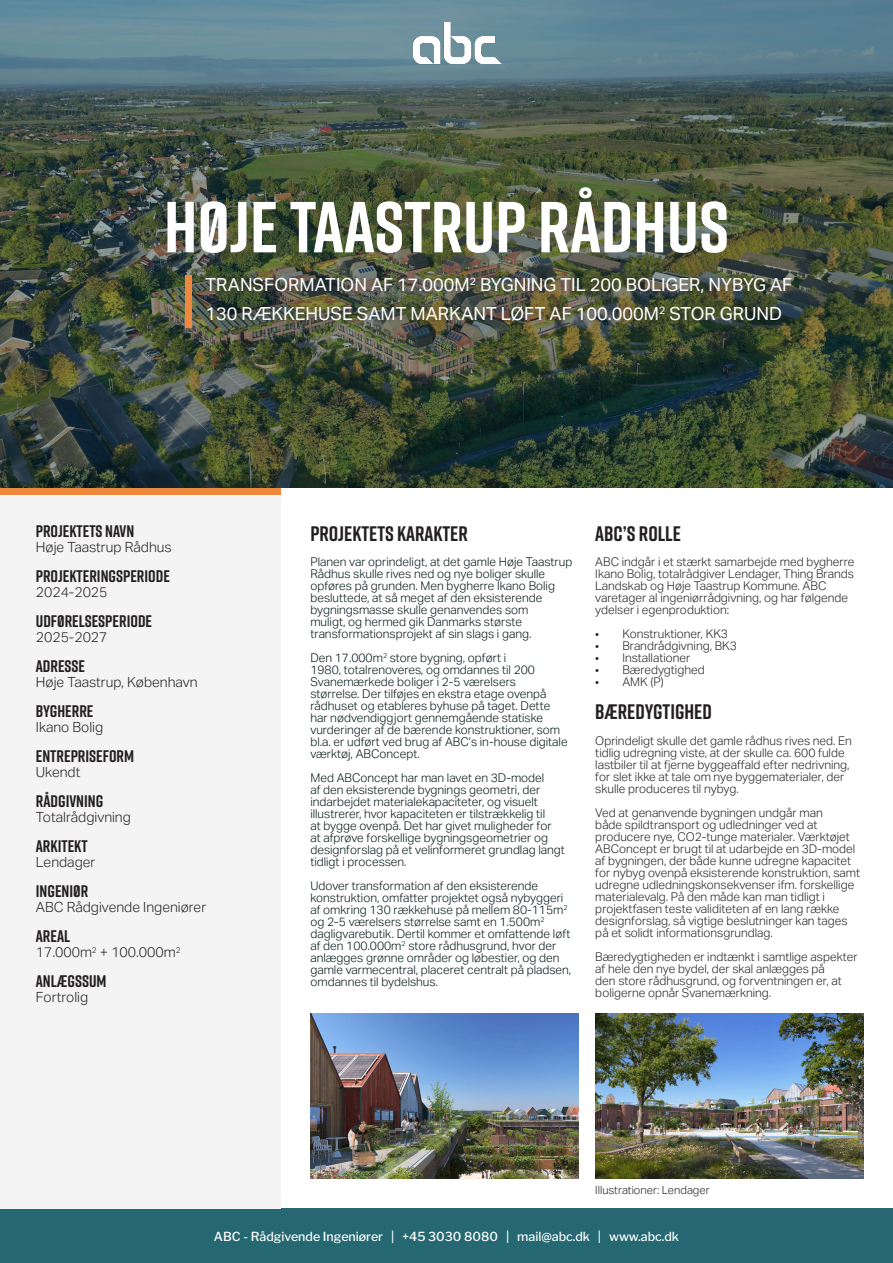
<style>
.page{position:relative;width:893px;height:1263px;background:#fff}
.page>*{position:absolute;margin:0;border:0;box-sizing:border-box;transform-origin:0 0}
.t1{font:700 72px "Rift";color:#fff}
.t2{font:700 21px "Rift";color:#231f20}
.t3{font:18px/28.5px "Aktiv Grotesk";color:#fff}
.t4{font:700 16.8px "Rift";color:#231f20}
.t5{font:300 13.95px "Aktiv Grotesk";color:#231f20}
.t6{font:500 12.45px "Libre Franklin";color:#fff}
.t7{font:300 12px/12px "Aktiv Grotesk";color:#001513}
.t8{font:300 12px/12px "Aktiv Grotesk";color:#231f20}
.t9{font:300 11.25px "Aktiv Grotesk";color:#231f20}
</style>
<div class="page">
<div style="left:0;top:1209px;width:893px;height:54px;background:#256871"></div>
<div style="left:0;top:0;width:281px;height:1209px;background:#f4f4f4"></div>
<div style="left:0;top:488px;width:281px;height:6px;background:#ed873c"></div>
<img style="left:0;top:0;width:893px;height:488px">
<div style="left:155px;top:175px;width:584px;height:90px;background:#231f20;opacity:.08"></div>
<div style="left:195px;top:265px;width:608px;height:67px;background:#231f20;opacity:.7"></div>
<div style="left:185px;top:275px;width:7px;height:53px;background:#ed883e"></div>
<img style="left:310px;top:1013px;width:268px;height:165px">
<img style="left:595px;top:1013px;width:268px;height:165px">
<img style="left:413px;top:22px;width:88px;height:41px">
<p class="t1" style="left:164px;top:176px;width:567px">HØJE TAASTRUP RÅDHUS</p>
<p class="t3" style="left:205px;top:271px;width:588px">TRANSFORMATION AF 17.000M<sup>2</sup> BYGNING TIL 200 BOLIGER, NYBYG AF<br>130 RÆKKEHUSE SAMT MARKANT LØFT AF 100.000M<sup>2</sup> STOR GRUND</p>
<p class="t4" style="left:36px;top:519px;width:100px">PROJEKTETS NAVN</p>
<p class="t5" style="left:36px;top:539px;width:137px">Høje Taastrup Rådhus</p>
<p class="t4" style="left:36px;top:564px;width:136px">PROJEKTERINGSPERIODE</p>
<p class="t5" style="left:36px;top:584px;width:73px">2024-2025</p>
<p class="t4" style="left:36px;top:609px;width:118px">UDFØRELSESPERIODE</p>
<p class="t5" style="left:36px;top:629px;width:73px">2025-2027</p>
<p class="t4" style="left:36px;top:654px;width:51px">ADRESSE</p>
<p class="t5" style="left:36px;top:674px;width:163px">Høje Taastrup, København</p>
<p class="t4" style="left:36px;top:699px;width:59px">BYGHERRE</p>
<p class="t5" style="left:36px;top:719px;width:69px">Ikano Bolig</p>
<p class="t4" style="left:36px;top:744px;width:100px">ENTREPRISEFORM</p>
<p class="t5" style="left:36px;top:764px;width:46px">Ukendt</p>
<p class="t4" style="left:36px;top:789px;width:69px">RÅDGIVNING</p>
<p class="t5" style="left:36px;top:809px;width:97px">Totalrådgivning</p>
<p class="t4" style="left:36px;top:834px;width:53px">ARKITEKT</p>
<p class="t5" style="left:36px;top:854px;width:61px">Lendager</p>
<p class="t4" style="left:36px;top:879px;width:54px">INGENIØR</p>
<p class="t5" style="left:36px;top:899px;width:172px">ABC Rådgivende Ingeniører</p>
<p class="t4" style="left:36px;top:924px;width:36px">AREAL</p>
<p class="t5" style="left:36px;top:944px;width:146px">17.000m<sup>2</sup> + 100.000m<sup>2</sup></p>
<p class="t4" style="left:36px;top:969px;width:72px">ANLÆGSSUM</p>
<p class="t5" style="left:36px;top:989px;width:54px">Fortrolig</p>
<p class="t2" style="left:310px;top:518px;width:159px">PROJEKTETS KARAKTER</p>
<p class="t2" style="left:595px;top:518px;width:87px">ABC’S ROLLE</p>
<p class="t8" style="left:595px;top:556px;width:261px">ABC indgår i et stærkt samarbejde med bygherre Ikano Bolig, totalrådgiver Lendager, Thing Brands Landskab og Høje Taastrup Kommune. ABC varetager al ingeniørrådgivning, og har følgende ydelser i egenproduktion:</p>
<p class="t8" style="left:595px;top:628px;width:134px">• Konstruktioner, KK3</p>
<p class="t8" style="left:595px;top:640px;width:143px">• Brandrådgivning, BK3</p>
<p class="t8" style="left:595px;top:652px;width:97px">• Installationer</p>
<p class="t8" style="left:595px;top:664px;width:111px">• Bæredygtighed</p>
<p class="t8" style="left:595px;top:676px;width:70px">• AMK (P)</p>
<p class="t7" style="left:310px;top:556px;width:263px">Planen var oprindeligt, at det gamle Høje Taastrup Rådhus skulle rives ned og nye boliger skulle opføres på grunden. Men bygherre Ikano Bolig besluttede, at så meget af den eksisterende bygningsmasse skulle genanvendes som<br>muligt, og hermed gik Danmarks største transformationsprojekt af sin slags i gang.</p>
<p class="t7" style="left:310px;top:652px;width:259px">Den 17.000m<sup>2</sup> store bygning, opført i<br>1980, totalrenoveres, og omdannes til 200<br>Svanemærkede boliger i 2-5 værelsers størrelse. Der tilføjes en ekstra etage ovenpå rådhuset og etableres byhuse på taget. Dette har nødvendiggjort gennemgående statiske vurderinger af de bærende konstruktioner, som bl.a. er udført ved brug af ABC’s in-house digitale værktøj, ABConcept.</p>
<p class="t7" style="left:310px;top:772px;width:256px">Med ABConcept har man lavet en 3D-model<br>af den eksisterende bygnings geometri, der indarbejdet materialekapaciteter, og visuelt illustrerer, hvor kapaciteten er tilstrækkelig til<br>at bygge ovenpå. Det har givet muligheder for at afprøve forskellige bygningsgeometrier og designforslag på et velinformeret grundlag langt tidligt i processen.</p>
<p class="t7" style="left:310px;top:880px;width:262px">Udover transformation af den eksisterende konstruktion, omfatter projektet også nybyggeri af omkring 130 rækkehuse på mellem 80-115m<sup>2 </sup>og 2-5 værelsers størrelse samt en 1.500m<sup>2 </sup>dagligvarebutik. Dertil kommer et omfattende løft af den 100.000m<sup>2</sup> store rådhusgrund, hvor der anlægges grønne områder og løbestier, og den gamle varmecentral, placeret centralt på pladsen, omdannes til bydelshus.</p>
<p class="t2" style="left:595px;top:697px;width:118px">BÆREDYGTIGHED</p>
<p class="t8" style="left:595px;top:735px;width:258px">Oprindeligt skulle det gamle rådhus rives ned. En tidlig udregning viste, at der skulle ca. 600 fulde lastbiler til at fjerne byggeaffald efter nedrivning, for slet ikke at tale om nye byggematerialer, der skulle produceres til nybyg.</p>
<p class="t8" style="left:595px;top:807px;width:266px">Ved at genanvende bygningen undgår man<br>både spildtransport og udledninger ved at producere nye, CO2-tunge materialer. Værktøjet ABConcept er brugt til at udarbejde en 3D-model af bygningen, der både kunne udregne kapacitet for nybyg ovenpå eksisterende konstruktion, samt udregne udledningskonsekvenser ifm. forskellige materialevalg. På den måde kan man tidligt i projektfasen teste validiteten af en lang række designforslag, så vigtige beslutninger kan tages på et solidt informationsgrundlag.</p>
<p class="t8" style="left:595px;top:951px;width:264px">Bæredygtigheden er indtænkt i samtlige aspekter af hele den nye bydel, der skal anlægges på<br>den store rådhusgrund, og forventningen er, at boligerne opnår Svanemærkning.</p>
<p class="t9" style="left:595px;top:1184px;width:116px">Illustrationer: Lendager</p>
<p class="t6" style="left:214px;top:1229px;width:466px">ABC - Rådgivende Ingeniører | +45 3030 8080 | mail@abc.dk | www.abc.dk</p>
</div>
